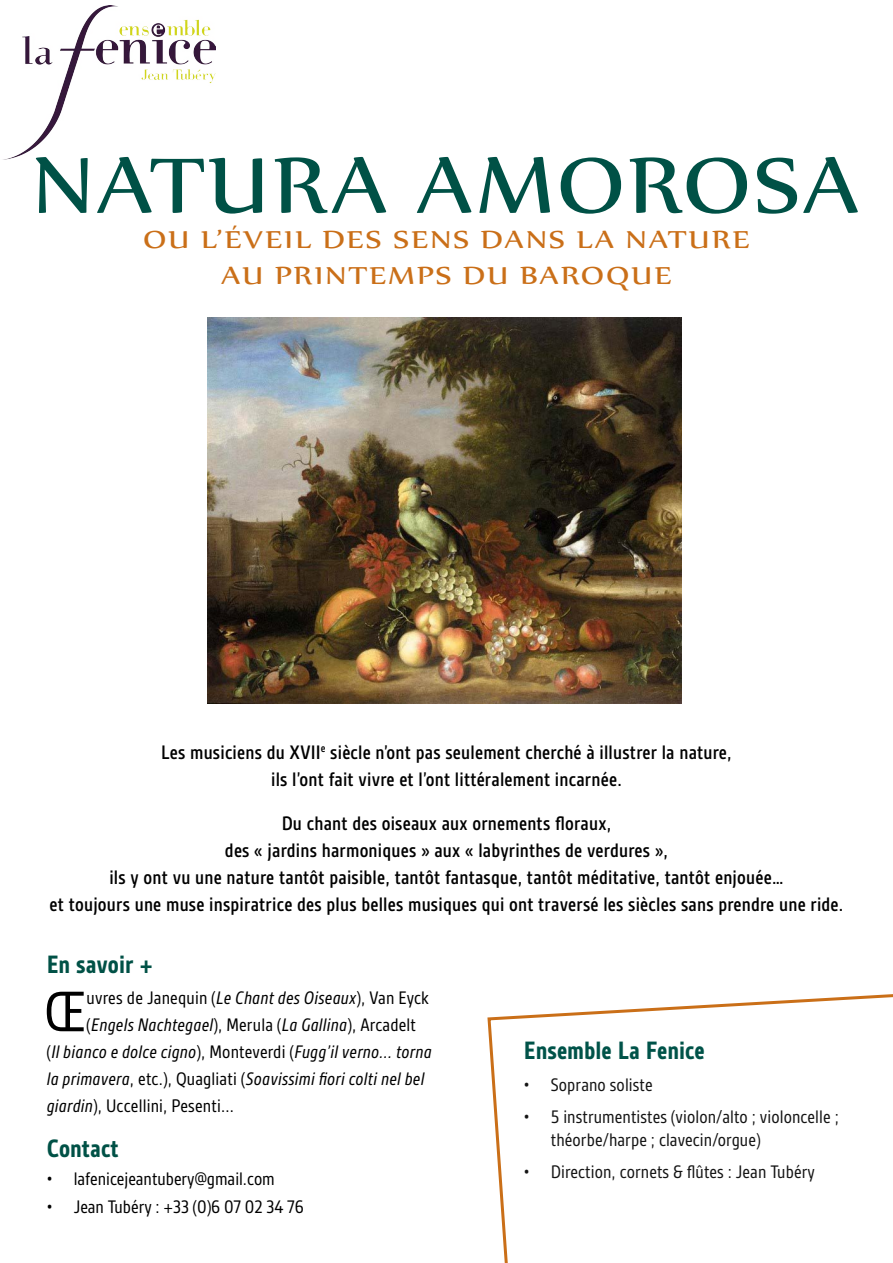
<style>
.page{position:relative;width:893px;height:1263px;background:#fff}
.page>*{position:absolute;margin:0;border:0;box-sizing:border-box;transform-origin:0 0}
.t1{font:94.5px "Nyala";letter-spacing:.03em;color:#005146;scale:1.1 1}
.t2{font:61.5px "Gesta Cond";color:#000}
.t3{font:30px/36px "Nyala";letter-spacing:.06em;color:#ca6f18;text-align:center;scale:1.18 1}
.t4{font:700 27px "Gesta Cond";color:#005349}
.t5{font:700 27px "Gesta Cond";color:#005146}
.t6{font:500 21px/27px "Gesta Cond";letter-spacing:.01em;color:#000;text-align:center}
.t7{font:italic 19.5px "Gesta Cond";letter-spacing:.01em;color:#000}
.t8{font:19.5px "Gesta Cond";color:#000}
.t9{font:19.5px/23.4px "Gesta Cond";letter-spacing:.005em;color:#141414}
.s1{font-style:italic}
.s2{font-style:normal}
</style>
<div class="page">
<img style="left:3px;top:6px;width:212px;height:154px">
<svg style="left:487px;top:994px;width:406px;height:269px"></svg>
<img style="left:207px;top:318px;width:475px;height:386px">
<h1 class="t1" style="left:32px;top:128px;width:754px">NATURA AMOROSA</h1>
<h3 class="t3" style="left:143px;top:221px;width:516px">OU L’ÉVEIL DES SENS DANS LA NATURE<br>AU PRINTEMPS DU BAROQUE</h3>
<p class="t6" style="left:161px;top:738px;width:572px">Les musiciens du XVII<sup>e</sup> siècle n’ont pas seulement cherché à illustrer la nature, ils l’ont fait vivre et l’ont littéralement incarnée.</p>
<p class="t6" style="left:50px;top:809px;width:795px">Du chant des oiseaux aux ornements floraux,<br>des « jardins harmoniques » aux « labyrinthes de verdures »,<br>ils y ont vu une nature tantôt paisible, tantôt fantasque, tantôt méditative, tantôt enjouée…<br>et toujours une muse inspiratrice des plus belles musiques qui ont traversé les siècles sans prendre une ride.</p>
<p class="t5" style="left:47px;top:949px;width:108px">En savoir +</p>
<h2 class="t2" style="left:44px;top:977px;width:43px">Œ</h2>
<p class="t8" style="left:87px;top:987px;width:344px">uvres de Janequin (<span class="s1">Le Chant des Oiseaux</span>), Van Eyck</p>
<p class="t7" style="left:87px;top:1014px;width:331px"><span class="s2">(</span>Engels Nachtegael<span class="s2">), Merula (</span>La Gallina<span class="s2">), Arcadelt</span></p>
<p class="t7" style="left:47px;top:1041px;width:387px"><span class="s2">(</span>Il bianco e dolce cigno<span class="s2">), Monteverdi (</span>Fugg’il verno... torna</p>
<p class="t7" style="left:47px;top:1068px;width:379px">la primavera<span class="s2">, etc.), Quagliati (</span>Soavissimi fiori colti nel bel</p>
<p class="t8" style="left:47px;top:1095px;width:189px"><span class="s1">giardin</span>), Uccellini, Pesenti...</p>
<p class="t5" style="left:47px;top:1133px;width:74px">Contact</p>
<p class="t8" style="left:47px;top:1168px;width:230px">• lafenicejeantubery@gmail.com</p>
<p class="t8" style="left:47px;top:1195px;width:258px">• Jean Tubéry : +33 (0)6 07 02 34 76</p>
<p class="t4" style="left:524px;top:1035px;width:182px">Ensemble La Fenice</p>
<p class="t9" style="left:524px;top:1073px;width:130px">• Soprano soliste</p>
<p class="t9" style="left:551px;top:1104px;width:289px;text-indent:-27px">• 5 instrumentistes (violon/alto ; violoncelle ; théorbe/harpe ; clavecin/orgue)</p>
<p class="t9" style="left:524px;top:1160px;width:292px">• Direction, cornets &amp; flûtes : Jean Tubéry</p>
</div>
